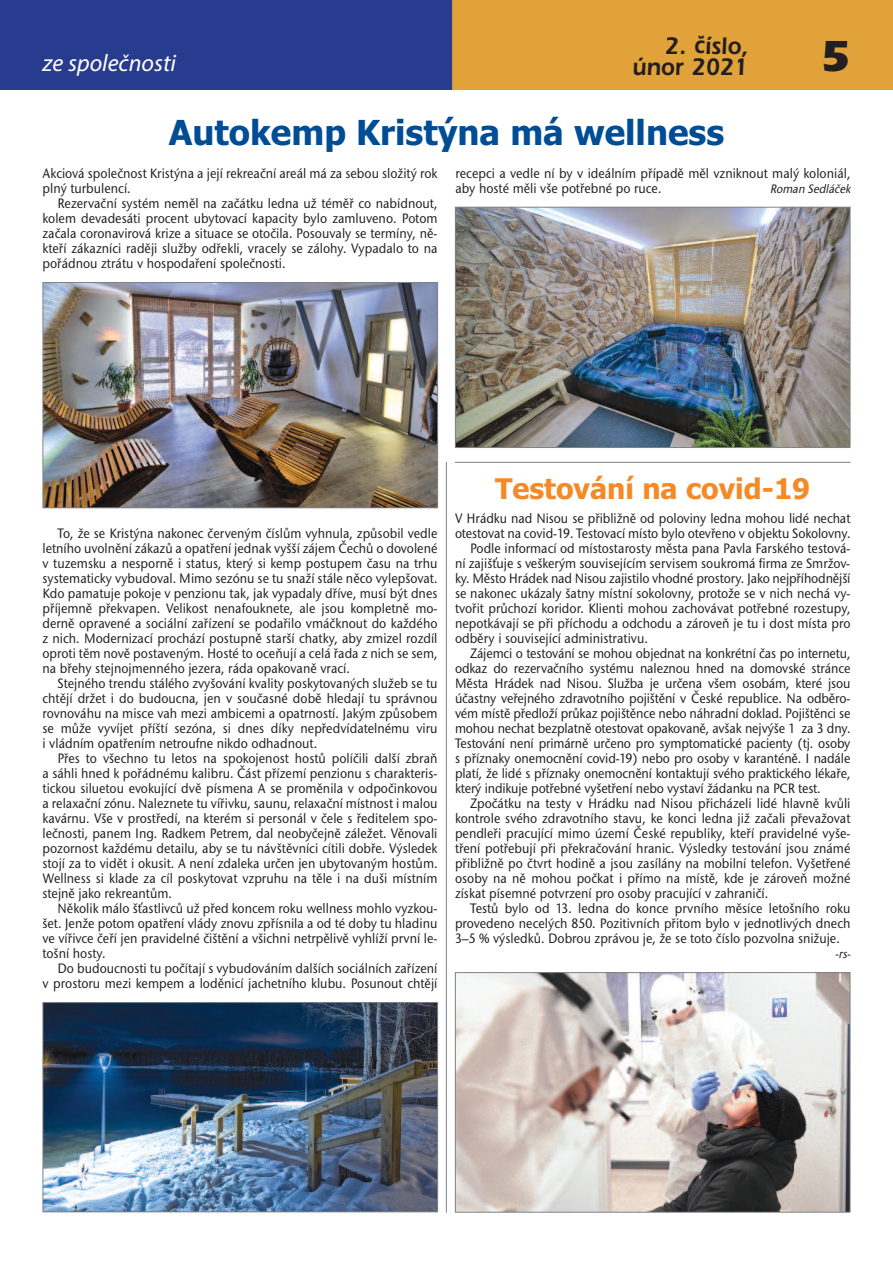
<style>
.page{position:relative;width:893px;height:1263px;background:#fff}
.page>*{position:absolute;margin:0;border:0;box-sizing:border-box;transform-origin:0 0}
.t1{font:700 45px "Itc Eras CE";color:#231f20}
.t2{font:700 34.5px "Tahoma";color:#014d95}
.t3{font:700 28.5px "Tahoma";color:#f38a27}
.t4{font:600 24.75px "Itc Eras CE";color:#231f20;scale:.91 1}
.t5{font:italic 24px "Myriad Pro";color:#fff}
.t6{font:500 14.25px/15px "Stone Sans Itc TCE";color:#231f20;text-align:justify;scale:.9 1}
.t7{font:italic 500 12.75px "Stone Sans Itc TCE";color:#231f20;scale:.9 1}
</style>
<div class="page">
<div style="left:0;top:0;width:893px;height:90px;background:#283c8f"></div>
<div style="left:452px;top:0;width:441px;height:90px;background:#e1a339"></div>
<img style="left:457px;top:974px;width:391px;height:236px">
<div style="left:455px;top:972px;width:395px;height:240px;border:1px solid #808285"></div>
<hr style="left:455px;top:462px;width:395px;height:1px;background:#808285">
<hr style="left:446px;top:462px;width:1px;height:750px;background:#808285">
<img style="left:45px;top:284px;width:391px;height:222px">
<div style="left:43px;top:282px;width:395px;height:226px;border:1px solid #808285"></div>
<img style="left:457px;top:209px;width:391px;height:237px">
<div style="left:455px;top:207px;width:395px;height:241px;border:1px solid #808285"></div>
<img style="left:45px;top:1004px;width:391px;height:206px">
<div style="left:43px;top:1002px;width:395px;height:210px;border:1px solid #808285"></div>
<h3 class="t4" style="left:665px;top:37px;width:93px">2. ãíslo,</h3>
<h3 class="t5" style="left:43px;top:54px;width:135px">ze společnosti</h3>
<h3 class="t4" style="left:632px;top:58px;width:129px">únor 2021</h3>
<h2 class="t2" style="left:169px;top:113px;width:557px">Autokemp Kristýna má wellness</h2>
<h1 class="t1" style="left:820px;top:40px;width:32px">5</h1>
<p class="t6" style="left:43px;top:165px;width:440px">Akciová společnost Kristýna a její rekreační areál má za sebou složitý rok plný turbulencí.</p>
<p class="t6" style="left:43px;top:195px;width:440px;text-indent:15px">Rezervační systém neměl na začátku ledna už téměř co nabídnout, kolem devadesáti procent ubytovací kapacity bylo zamluveno. Potom začala coronavirová krize a situace se otočila. Posouvaly se termíny, ně&shy;kteří zákazníci raději služby odřekli, vracely se zálohy. Vypadalo to na pořádnou ztrátu v hospodaření společnosti.</p>
<p class="t6" style="left:455px;top:165px;width:440px">recepci a vedle ní by v ideálním případě měl vzniknout malý koloniál, aby hosté měli vše potřebné po ruce.</p>
<p class="t7" style="left:770px;top:181px;width:91px">Roman Sedláček</p>
<p class="t6" style="left:43px;top:525px;width:440px;text-indent:15px">To, že se Kristýna nakonec červeným číslům vyhnula, způsobil vedle letního uvolnění zákazů a opatření jednak vyšší zájem Čechů o dovolené v tuzemsku a nesporně i status, který si kemp postupem času na trhu systematicky vybudoval. Mimo sezónu se tu snaží stále něco vylepšovat.<br>Kdo pamatuje pokoje v penzionu tak, jak vypadaly dříve, musí být dnes příjemně překvapen. Velikost nenafouknete, ale jsou kompletně mo&shy;derně opravené a sociální zařízení se podařilo vmáčknout do každého z nich. Modernizací prochází postupně starší chatky, aby zmizel rozdíl oproti těm nově postaveným. Hosté to oceňují a celá řada z nich se sem, na břehy stejnojmenného jezera, ráda opakovaně vrací.</p>
<p class="t6" style="left:43px;top:675px;width:440px;text-indent:15px">Stejného trendu stálého zvyšování kvality poskytovaných služeb se tu chtějí držet i do budoucna, jen v současné době hledají tu správnou rovnováhu na misce vah mezi ambicemi a opatrností. Jakým způsobem se může vyvíjet příští sezóna, si dnes díky nepředvídatelnému viru i vládním opatřením netroufne nikdo odhadnout.</p>
<p class="t6" style="left:43px;top:750px;width:440px;text-indent:15px">Přes to všechno tu letos na spokojenost hostů políčili další zbraň a sáhli hned k pořádnému kalibru. Část přízemí penzionu s charakteris&shy;tickou siluetou evokující dvě písmena A se proměnila v odpočinkovou a relaxační zónu. Naleznete tu vířivku, saunu, relaxační místnost i malou kavárnu. Vše v prostředí, na kterém si personál v čele s ředitelem spo&shy;lečnosti, panem Ing. Radkem Petrem, dal neobyčejně záležet. Věnovali pozornost každému detailu, aby se tu návštěvníci cítili dobře. Výsledek stojí za to vidět i okusit. A není zdaleka určen jen ubytovaným hostům.<br>Wellness si klade za cíl poskytovat vzpruhu na těle i na duši místním stejně jako rekreantům.</p>
<p class="t6" style="left:43px;top:900px;width:440px;text-indent:15px">Několik málo šťastlivců už před koncem roku wellness mohlo vyzkou&shy;šet. Jenže potom opatření vlády znovu zpřísnila a od té doby tu hladinu ve vířivce čeří jen pravidelné čištění a všichni netrpělivě vyhlíží první le&shy;tošní hosty.</p>
<p class="t6" style="left:43px;top:960px;width:440px;text-align:right">Do budoucnosti tu počítají s vybudováním dalších sociálních zařízení<br>v prostoru mezi kempem a loděnicí jachetního klubu. Posunout chtějí</p>
<h3 class="t3" style="left:495px;top:473px;width:317px">Testování na covid-19</h3>
<p class="t6" style="left:455px;top:510px;width:441px">V Hrádku nad Nisou se přibližně od poloviny ledna mohou lidé nechat</p>
<p class="t6" style="left:455px;top:525px;width:441px">otestovat na covid-19. Testovací místo bylo otevřeno v objektu Sokolovny.</p>
<p class="t6" style="left:470px;top:540px;width:424px">Podle informací od místostarosty města pana Pavla Farského testová-</p>
<p class="t6" style="left:455px;top:555px;width:441px">ní zajišťuje s veškerým souvisejícím servisem soukromá firma ze Smržov-</p>
<p class="t6" style="left:455px;top:570px;width:441px">ky. Město Hrádek nad Nisou zajistilo vhodné prostory. Jako nejpříhodnější</p>
<p class="t6" style="left:455px;top:585px;width:441px">se nakonec ukázaly šatny místní sokolovny, protože se v nich nechá vy-</p>
<p class="t6" style="left:455px;top:600px;width:441px">tvořit průchozí koridor. Klienti mohou zachovávat potřebné rozestupy,</p>
<p class="t6" style="left:455px;top:615px;width:441px">nepotkávají se při příchodu a odchodu a zároveň je tu i dost místa pro</p>
<p class="t6" style="left:455px;top:630px;width:216px">odběry i související administrativu.</p>
<p class="t6" style="left:470px;top:645px;width:424px">Zájemci o testování se mohou objednat na konkrétní čas po internetu,</p>
<p class="t6" style="left:455px;top:660px;width:441px">odkaz do rezervačního systému naleznou hned na domovské stránce</p>
<p class="t6" style="left:455px;top:675px;width:441px">Města Hrádek nad Nisou. Služba je určena všem osobám, které jsou</p>
<p class="t6" style="left:455px;top:690px;width:441px">účastny veřejného zdravotního pojištění v České republice. Na odběro-</p>
<p class="t6" style="left:455px;top:705px;width:441px">vém místě předloží průkaz pojištěnce nebo náhradní doklad. Pojištěnci se</p>
<p class="t6" style="left:455px;top:720px;width:441px">mohou nechat bezplatně otestovat opakovaně, avšak nejvýše 1 za 3 dny.</p>
<p class="t6" style="left:455px;top:735px;width:441px">Testování není primárně určeno pro symptomatické pacienty (tj. osoby</p>
<p class="t6" style="left:455px;top:750px;width:441px">s příznaky onemocnění covid-19) nebo pro osoby v karanténě. I nadále</p>
<p class="t6" style="left:455px;top:765px;width:441px">platí, že lidé s příznaky onemocnění kontaktují svého praktického lékaře,</p>
<p class="t6" style="left:455px;top:780px;width:408px">který indikuje potřebné vyšetření nebo vystaví žádanku na PCR test.</p>
<p class="t6" style="left:470px;top:795px;width:424px">Zpočátku na testy v Hrádku nad Nisou přicházeli lidé hlavně kvůli</p>
<p class="t6" style="left:455px;top:810px;width:441px">kontrole svého zdravotního stavu, ke konci ledna již začali převažovat</p>
<p class="t6" style="left:455px;top:825px;width:441px">pendleři pracující mimo území České republiky, kteří pravidelné vyše-</p>
<p class="t6" style="left:455px;top:840px;width:441px">tření potřebují při překračování hranic. Výsledky testování jsou známé</p>
<p class="t6" style="left:455px;top:855px;width:441px">přibližně po čtvrt hodině a jsou zasílány na mobilní telefon. Vyšetřené</p>
<p class="t6" style="left:455px;top:870px;width:441px">osoby na ně mohou počkat i přímo na místě, kde je zároveň možné</p>
<p class="t6" style="left:455px;top:885px;width:350px">získat písemné potvrzení pro osoby pracující v zahraničí.</p>
<p class="t6" style="left:470px;top:900px;width:424px">Testů bylo od 13. ledna do konce prvního měsíce letošního roku</p>
<p class="t6" style="left:455px;top:915px;width:441px">provedeno necelých 850. Pozitivních přitom bylo v jednotlivých dnech</p>
<p class="t6" style="left:455px;top:930px;width:429px">3–5 % výsledků. Dobrou zprávou je, že se toto číslo pozvolna snižuje.</p>
<p class="t7" style="left:835px;top:946px;width:21px">-rs-</p>
</div>
